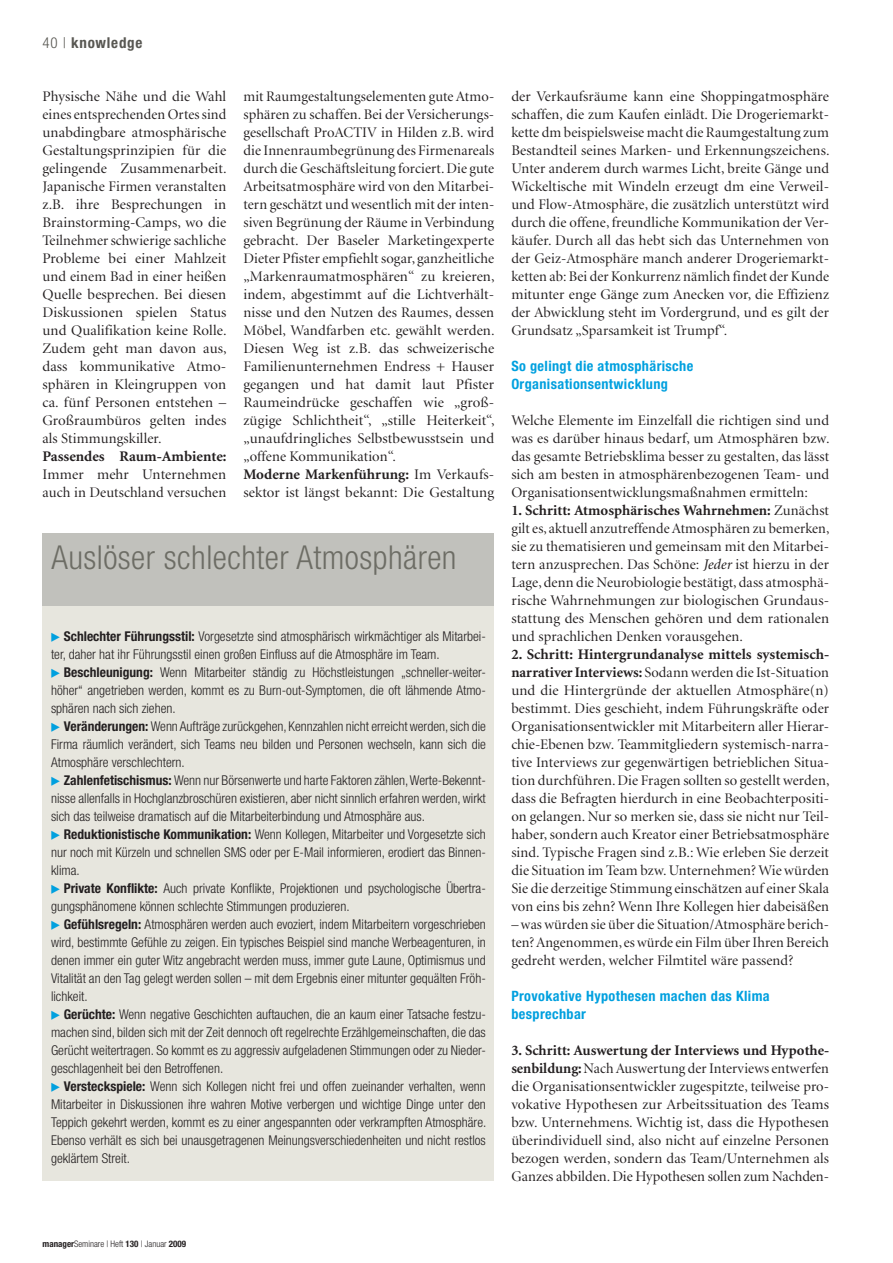
<style>
.page{position:relative;width:893px;height:1263px;background:#fff}
.page>*{position:absolute;margin:0;border:0;box-sizing:border-box;transform-origin:0 0}
._2_1_Info_Head{font:300 condensed 33px "Helvetica Neue LT";letter-spacing:.015em;color:#6d6d65}
.t1{font:700 condensed 15px "Helvetica Neue LT";letter-spacing:.05em;color:#585752}
._1_4_Fließ{font:14.7px/18px "Minion Display";letter-spacing:.01em;color:#231f20;text-align:justify}
.Zwischentitel{font:700 condensed 14.25px/18px "Helvetica Neue LT";letter-spacing:.025em;color:#00a0df}
._2_4_Info_Fließ{font:300 condensed 13.5px/18px "Helvetica Neue LT";color:#231f20;text-align:justify}
.t2{font:300 condensed 9px "Helvetica Neue LT";color:#231f20}
.s1{font-weight:300}
.s2{font-family:"Minion";font-weight:700}
.s3{font-weight:700}
.s4{font-family:"Minion";font-style:italic}
</style>
<div class="page">
<div style="left:43px;top:585px;width:451px;height:596px;background:#e7e6de"></div>
<div style="left:43px;top:533px;width:451px;height:72px;background:#c1c1bc"></div>
<p class="t1" style="left:43px;top:34px;width:101px"><span class="s1">40 |</span> knowledge</p>
<p class="_1_4_Fließ" style="left:43px;top:88px;width:186px">Physische Nähe und die Wahl eines entsprechenden Ortes sind unabdingbare atmosphärische Gestaltungsprinzipien für die gelingende Zusammenarbeit.<br>Japanische Firmen veranstalten z.B. ihre Besprechungen in Brainstorming-Camps, wo die Teilnehmer schwierige sachliche Probleme bei einer Mahlzeit und einem Bad in einer heißen Quelle besprechen. Bei diesen Diskussionen spielen Status und Qualifikation keine Rolle.<br>Zudem geht man davon aus, dass kommunikative Atmo&shy;sphären in Kleingruppen von ca. fünf Personen entstehen – Großraumbüros gelten indes als Stimmungskiller.</p>
<p class="_1_4_Fließ" style="left:43px;top:448px;width:186px"><span class="s2">Passendes Raum-Ambiente:<br></span>Immer mehr Unternehmen auch in Deutschland versuchen</p>
<p class="_1_4_Fließ" style="left:243px;top:88px;width:253px">mit Raumgestaltungselementen gute Atmo&shy;sphären zu schaffen. Bei der Versicherungs&shy;gesellschaft ProACTIV in Hilden z.B. wird die Innenraumbegrünung des Firmenareals durch die Geschäftsleitung forciert. Die gute Arbeitsatmosphäre wird von den Mitarbei&shy;tern geschätzt und wesentlich mit der inten&shy;siven Begrünung der Räume in Verbindung gebracht. Der Baseler Marketingexperte Dieter Pfister empfiehlt sogar, ganzheitliche „Markenraumatmosphären“ zu kreieren, indem, abgestimmt auf die Lichtverhält&shy;nisse und den Nutzen des Raumes, dessen Möbel, Wandfarben etc. gewählt werden.<br>Diesen Weg ist z.B. das schweizerische Familienunternehmen Endress + Hauser gegangen und hat damit laut Pfister Raumeindrücke geschaffen wie „groß&shy;zügige Schlichtheit“, „stille Heiterkeit“, „unaufdringliches Selbstbewusstsein und „offene Kommunikation“.</p>
<p class="_1_4_Fließ" style="left:243px;top:466px;width:252px"><span class="s2">Moderne Markenführung:</span> Im Verkaufs&shy;sektor ist längst bekannt: Die Gestaltung</p>
<p class="_2_1_Info_Head" style="left:51px;top:538px;width:407px">Auslöser schlechter Atmosphären</p>
<p class="_2_4_Info_Fließ" style="left:51px;top:627px;width:436px;text-indent:13px"><span class="s3">Schlechter Führungsstil:</span> Vorgesetzte sind atmosphärisch wirkmächtiger als Mitarbei&shy;ter, daher hat ihr Führungsstil einen großen Einfluss auf die Atmosphäre im Team.</p>
<p class="_2_4_Info_Fließ" style="left:51px;top:663px;width:436px;text-indent:13px"><span class="s3">Beschleunigung:</span> Wenn Mitarbeiter ständig zu Höchstleistungen „schneller-weiter&shy;höher“ angetrieben werden, kommt es zu Burn-out-Symptomen, die oft lähmende Atmo&shy;sphären nach sich ziehen.</p>
<p class="_2_4_Info_Fließ" style="left:51px;top:717px;width:436px;text-indent:13px"><span class="s3">Veränderungen:</span> Wenn Aufträge zurückgehen, Kennzahlen nicht erreicht werden, sich die Firma räumlich verändert, sich Teams neu bilden und Personen wechseln, kann sich die Atmosphäre verschlechtern.</p>
<p class="_2_4_Info_Fließ" style="left:51px;top:771px;width:436px;text-indent:13px"><span class="s3">Zahlenfetischismus:</span> Wenn nur Börsenwerte und harte Faktoren zählen, Werte-Bekennt&shy;nisse allenfalls in Hochglanzbroschüren existieren, aber nicht sinnlich erfahren werden, wirkt sich das teilweise dramatisch auf die Mitarbeiterbindung und Atmosphäre aus.</p>
<p class="_2_4_Info_Fließ" style="left:51px;top:825px;width:436px;text-indent:13px"><span class="s3">Reduktionistische Kommunikation:</span> Wenn Kollegen, Mitarbeiter und Vorgesetzte sich nur noch mit Kürzeln und schnellen SMS oder per E-Mail informieren, erodiert das Binnen&shy;klima.</p>
<p class="_2_4_Info_Fließ" style="left:51px;top:879px;width:436px;text-indent:13px"><span class="s3">Private Konflikte:</span> Auch private Konflikte, Projektionen und psychologische Übertra&shy;gungsphänomene können schlechte Stimmungen produzieren.</p>
<p class="_2_4_Info_Fließ" style="left:51px;top:915px;width:436px;text-indent:13px"><span class="s3">Gefühlsregeln:</span> Atmosphären werden auch evoziert, indem Mitarbeitern vorgeschrieben wird, bestimmte Gefühle zu zeigen. Ein typisches Beispiel sind manche Werbeagenturen, in denen immer ein guter Witz angebracht werden muss, immer gute Laune, Optimismus und Vitalität an den Tag gelegt werden sollen – mit dem Ergebnis einer mitunter gequälten Fröh&shy;lichkeit.</p>
<p class="_2_4_Info_Fließ" style="left:51px;top:1005px;width:436px;text-indent:13px"><span class="s3">Gerüchte:</span> Wenn negative Geschichten auftauchen, die an kaum einer Tatsache festzu&shy;machen sind, bilden sich mit der Zeit dennoch oft regelrechte Erzählgemeinschaften, die das Gerücht weitertragen. So kommt es zu aggressiv aufgeladenen Stimmungen oder zu Nieder&shy;geschlagenheit bei den Betroffenen.</p>
<p class="_2_4_Info_Fließ" style="left:51px;top:1077px;width:437px;text-indent:13px"><span class="s3">Versteckspiele:</span> Wenn sich Kollegen nicht frei und offen zueinander verhalten, wenn Mitarbeiter in Diskussionen ihre wahren Motive verbergen und wichtige Dinge unter den Teppich gekehrt werden, kommt es zu einer angespannten oder verkrampften Atmosphäre.<br>Ebenso verhält es sich bei unausgetragenen Meinungsverschiedenheiten und nicht restlos geklärtem Streit.</p>
<p class="_1_4_Fließ" style="left:511px;top:88px;width:320px">der Verkaufsräume kann eine Shoppingatmosphäre schaffen, die zum Kaufen einlädt. Die Drogeriemarkt&shy;kette dm beispielsweise macht die Raumgestaltung zum Bestandteil seines Marken- und Erkennungszeichens.<br>Unter anderem durch warmes Licht, breite Gänge und Wickeltische mit Windeln erzeugt dm eine Verweil&shy;und Flow-Atmosphäre, die zusätzlich unterstützt wird durch die offene, freundliche Kommunikation der Ver&shy;käufer. Durch all das hebt sich das Unternehmen von der Geiz-Atmosphäre manch anderer Drogeriemarkt&shy;ketten ab: Bei der Konkurrenz nämlich findet der Kunde mitunter enge Gänge zum Anecken vor, die Effizienz der Abwicklung steht im Vordergrund, und es gilt der Grundsatz „Sparsamkeit ist Trumpf“.</p>
<p class="Zwischentitel" style="left:511px;top:357px;width:184px">So gelingt die atmosphärische<br>Organisationsentwicklung</p>
<p class="_1_4_Fließ" style="left:511px;top:412px;width:320px">Welche Elemente im Einzelfall die richtigen sind und was es darüber hinaus bedarf, um Atmosphären bzw. das gesamte Betriebsklima besser zu gestalten, das lässt sich am besten in atmosphärenbezogenen Team- und Organisationsentwicklungsmaßnahmen ermitteln:</p>
<p class="_1_4_Fließ" style="left:511px;top:502px;width:320px"><span class="s2">1. Schritt: Atmosphärisches Wahrnehmen:</span> Zunächst gilt es, aktuell anzutreffende Atmosphären zu bemerken, sie zu thematisieren und gemeinsam mit den Mitarbei&shy;tern anzusprechen. Das Schöne: <span class="s4">Jeder</span> ist hierzu in der Lage, denn die Neurobiologie bestätigt, dass atmosphä&shy;rische Wahrnehmungen zur biologischen Grundaus&shy;stattung des Menschen gehören und dem rationalen und sprachlichen Denken vorausgehen.</p>
<p class="_1_4_Fließ" style="left:511px;top:646px;width:320px"><span class="s2">2. Schritt: Hintergrundanalyse mittels systemisch&shy;narrativer Interviews:</span> Sodann werden die Ist-Situation und die Hintergründe der aktuellen Atmosphäre(n) bestimmt. Dies geschieht, indem Führungskräfte oder Organisationsentwickler mit Mitarbeitern aller Hierar&shy;chie-Ebenen bzw. Teammitgliedern systemisch-narra&shy;tive Interviews zur gegenwärtigen betrieblichen Situa&shy;tion durchführen. Die Fragen sollten so gestellt werden, dass die Befragten hierdurch in eine Beobachterpositi&shy;on gelangen. Nur so merken sie, dass sie nicht nur Teil&shy;haber, sondern auch Kreator einer Betriebsatmosphäre sind. Typische Fragen sind z.B.: Wie erleben Sie derzeit die Situation im Team bzw. Unternehmen? Wie würden Sie die derzeitige Stimmung einschätzen auf einer Skala von eins bis zehn? Wenn Ihre Kollegen hier dabeisäßen</p>
<p class="_1_4_Fließ" style="left:511px;top:916px;width:319px">– was würden sie über die Situation/Atmosphäre berich&shy;ten? Angenommen, es würde ein Film über Ihren Bereich gedreht werden, welcher Filmtitel wäre passend?</p>
<p class="Zwischentitel" style="left:511px;top:987px;width:260px">Provokative Hypothesen machen das Klima besprechbar</p>
<p class="_1_4_Fließ" style="left:511px;top:1042px;width:319px"><span class="s2">3. Schritt: Auswertung der Interviews und Hypothe&shy;senbildung:</span> Nach Auswertung der Interviews entwerfen die Organisationsentwickler zugespitzte, teilweise pro&shy;vokative Hypothesen zur Arbeitssituation des Teams bzw. Unternehmens. Wichtig ist, dass die Hypothesen überindividuell sind, also nicht auf einzelne Personen bezogen werden, sondern das Team/Unternehmen als Ganzes abbilden. Die Hypothesen sollen zum Nachden-</p>
<p class="t2" style="left:43px;top:1238px;width:145px"><span class="s3">manager</span>Seminare | Heft <span class="s3">130</span> | Januar <span class="s3">2009</span></p>
</div>
